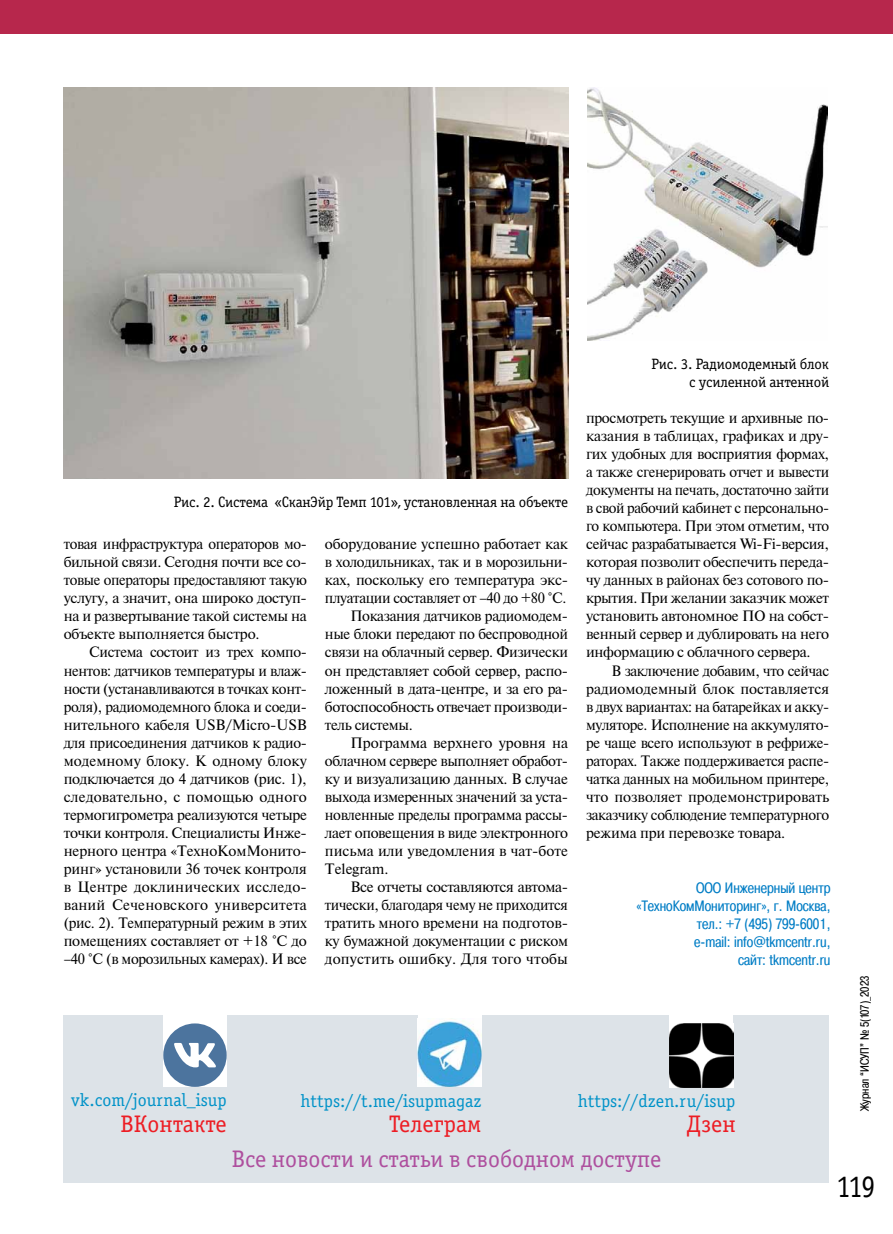
<style>
.page{position:relative;width:893px;height:1234px;background:#fff}
.page>*{position:absolute;margin:0;border:0;box-sizing:border-box;transform-origin:0 0}
.t1{font:31.5px "Officina Serif Book C";color:#000;scale:.9 1}
.t2{font:24px "Officina Serif Book C";color:#ae4f9e}
.t3{font:24px "Officina Serif Book C";color:#ed1d24}
.t4{font:18px "Officina Serif Book C";color:#0092c8}
.t5{font:15px/18px "Newton";letter-spacing:-.025em;color:#000;text-align:justify}
.t6{font:15px/18px "Newton";letter-spacing:-.025em;color:#000;text-align:justify;scale:.96 1}
.t7{font:15px/18px "Pragmatica Cond C";color:#007dc5;text-align:right}
.t8{font:15px/18px "Officina Serif Book C";letter-spacing:-.01em;color:#000;text-align:right}
.t9{font:15px "Newton";color:#000}
.t10{font:15px "Newton";letter-spacing:.01em;color:#000}
.t11{font:12px "Pragmatica Cond C";color:#000}
</style>
<div class="page">
<div style="left:0;top:0;width:893px;height:34px;background:#b7274c"></div>
<img style="left:64px;top:87px;width:504px;height:391px">
<img style="left:587px;top:87px;width:241px;height:253px">
<div style="left:64px;top:1015px;width:765px;height:167px;background:#dde3e8"></div>
<div style="left:163px;top:1010px;width:64px;height:76px;background:#fff"></div>
<div style="left:163px;top:1023px;width:64px;height:63px;background:#4c749e;border-radius:50%"></div>
<svg style="left:174px;top:1042px;width:42px;height:25px"></svg>
<div style="left:670px;top:1011px;width:63px;height:76px;background:#fff"></div>
<img style="left:670px;top:1023px;width:63px;height:64px">
<div style="left:418px;top:1011px;width:63px;height:75px;background:#fff"></div>
<img style="left:418px;top:1020px;width:63px;height:66px">
<p class="t8" style="left:651px;top:355px;width:179px">Рис. 3. Радиомодемный блок с усиленной антенной</p>
<p class="t8" style="left:174px;top:493px;width:396px">Рис. 2. Система «СканЭйр Темп 101», установленная на объекте</p>
<p class="t6" style="left:64px;top:534px;width:255px">товая инфраструктура операторов мо&shy;бильной связи. Сегодня почти все со&shy;товые операторы предоставляют такую услугу, а значит, она широко доступ&shy;на и развертывание такой системы на объекте выполняется быстро.</p>
<p class="t5" style="left:64px;top:642px;width:245px;text-indent:26px">Система состоит из трех компо&shy;нентов: датчиков температуры и влаж&shy;ности (устанавливаются в точках конт&shy;роля), радиомодемного блока и соеди&shy;нительного кабеля USB/Micro-USB для присоединения датчиков к радио&shy;модемному блоку. К одному блоку подключается до 4 датчиков (рис. 1), следовательно, с помощью одного термогигрометра реализуются четыре точки контроля. Специалисты Инже&shy;нерного центра «ТехноКомМонито&shy;ринг» установили 36 точек контроля в Центре доклинических исследо&shy;ваний Сеченовского университета (рис. 2). Температурный режим в этих помещениях составляет от +18 °C до –40 °C (в морозильных камерах). И все</p>
<p class="t5" style="left:325px;top:534px;width:245px">оборудование успешно работает как</p>
<p class="t5" style="left:325px;top:552px;width:245px">в холодильниках, так и в морозильни-</p>
<p class="t5" style="left:325px;top:570px;width:245px">ках, поскольку его температура экс-</p>
<p class="t5" style="left:325px;top:588px;width:243px">плуатации составляет от –40 до +80 °C.</p>
<p class="t5" style="left:350px;top:606px;width:219px">Показания датчиков радиомодем-</p>
<p class="t5" style="left:325px;top:624px;width:245px">ные блоки передают по беспроводной</p>
<p class="t5" style="left:325px;top:642px;width:245px">связи на облачный сервер. Физически</p>
<p class="t5" style="left:325px;top:660px;width:245px">он представляет собой сервер, распо-</p>
<p class="t5" style="left:325px;top:678px;width:245px">ложенный в дата-центре, и за его ра-</p>
<p class="t5" style="left:325px;top:696px;width:245px">ботоспособность отвечает производи-</p>
<p class="t5" style="left:325px;top:714px;width:90px">тель системы.</p>
<p class="t9" style="left:350px;top:731px;width:219px">Программа верхнего уровня на</p>
<p class="t5" style="left:325px;top:750px;width:245px">облачном сервере выполняет обработ-</p>
<p class="t5" style="left:325px;top:768px;width:245px">ку и визуализацию данных. В случае</p>
<p class="t5" style="left:325px;top:786px;width:245px">выхода измеренных значений за уста-</p>
<p class="t5" style="left:325px;top:804px;width:245px">новленные пределы программа рассы-</p>
<p class="t5" style="left:325px;top:822px;width:245px">лает оповещения в виде электронного</p>
<p class="t9" style="left:325px;top:839px;width:245px">письма или уведомления в чат-боте</p>
<p class="t9" style="left:325px;top:857px;width:65px">Telegram.</p>
<p class="t5" style="left:350px;top:876px;width:219px">Все отчеты составляются автома-</p>
<p class="t6" style="left:325px;top:894px;width:255px">тически, благодаря чему не приходится</p>
<p class="t5" style="left:325px;top:912px;width:245px">тратить много времени на подготов-</p>
<p class="t5" style="left:325px;top:930px;width:245px">ку бумажной документации с риском</p>
<p class="t10" style="left:325px;top:947px;width:245px">допустить ошибку. Для того чтобы</p>
<p class="t5" style="left:586px;top:408px;width:245px">просмотреть текущие и архивные по&shy;казания в таблицах, графиках и дру&shy;гих удобных для восприятия формах, а также сгенерировать отчет и вывести документы на печать, достаточно зайти в свой рабочий кабинет с персонально&shy;го компьютера. При этом отметим, что сейчас разрабатывается Wi-Fi-версия, которая позволит обеспечить переда&shy;чу данных в районах без сотового по&shy;крытия. При желании заказчик может установить автономное ПО на собст&shy;венный сервер и дублировать на него информацию с облачного сервера.</p>
<p class="t5" style="left:586px;top:660px;width:245px;text-indent:26px">В заключение добавим, что сейчас радиомодемный блок поставляется в двух вариантах: на батарейках и акку&shy;муляторе. Исполнение на аккумулято&shy;ре чаще всего используют в рефриже&shy;раторах. Также поддерживается распе&shy;чатка данных на мобильном принтере, что позволяет продемонстрировать заказчику соблюдение температурного режима при перевозке товара.</p>
<p class="t7" style="left:637px;top:878px;width:195px">ООО Инженерный центр «ТехноКомМониторинг», г. Москва, тел.: +7 (495) 799‑6001,<br>e‑mail: info@tkmcentr.ru,<br>сайт: tkmcentr.ru</p>
<p class="t4" style="left:71px;top:1090px;width:157px">vk.com/journal_isup</p>
<p class="t4" style="left:578px;top:1090px;width:159px">https://dzen.ru/isup</p>
<h2 class="t2" style="left:232px;top:1145px;width:431px">Все новости и статьи в свободном доступе</h2>
<p class="t4" style="left:300px;top:1090px;width:182px">https://t.me/isupmagaz</p>
<h2 class="t3" style="left:121px;top:1110px;width:108px">ВКонтакте</h2>
<h2 class="t3" style="left:389px;top:1110px;width:94px">Телеграм</h2>
<h2 class="t3" style="left:686px;top:1110px;width:51px">Дзен</h2>
<p class="t11" style="left:858px;top:1110px;width:137px;rotate:-90deg">Журнал “ИСУП” № 5(107)_2023</p>
<h1 class="t1" style="left:836px;top:1168px;width:45px">119</h1>
</div>
